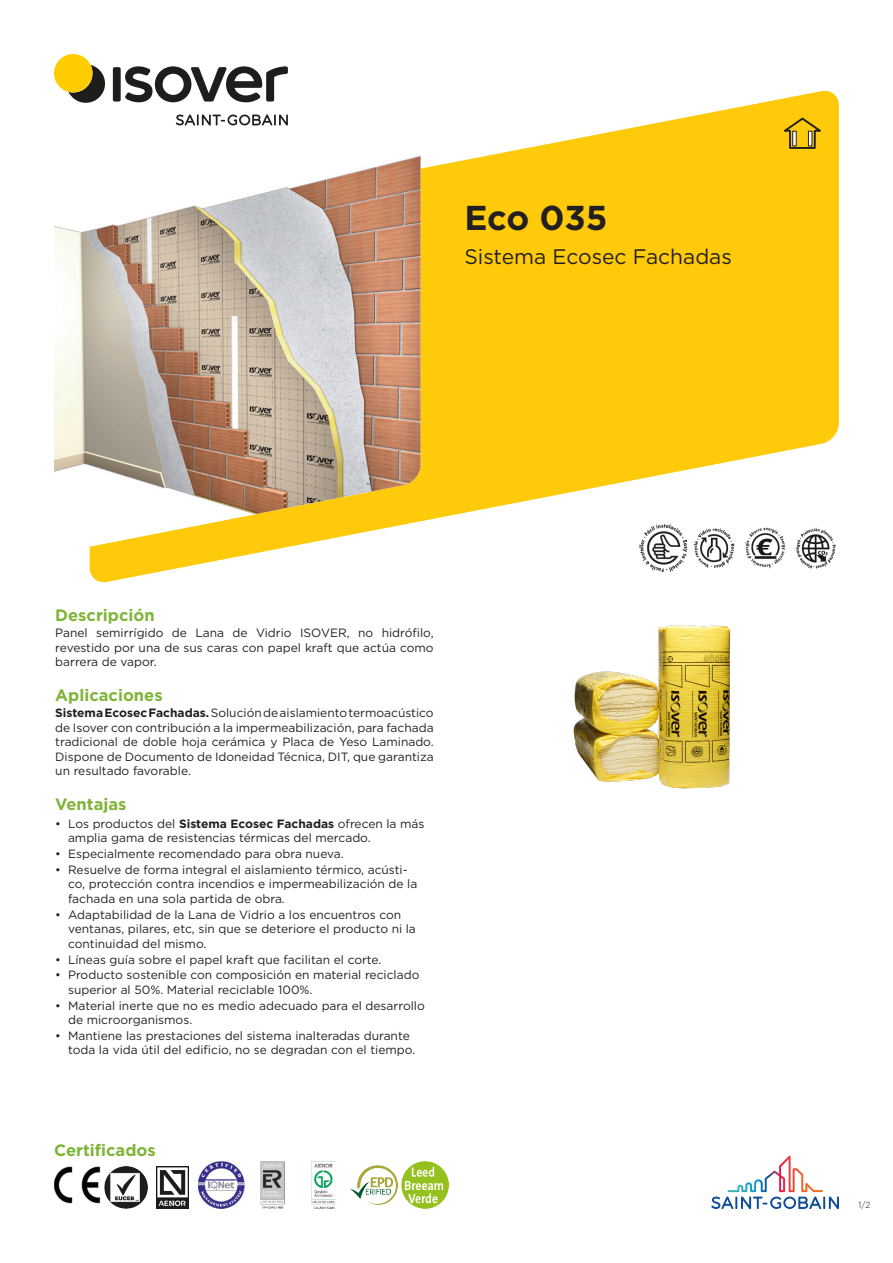
<style>
.page{position:relative;width:893px;height:1263px;background:#fff}
.page>*{position:absolute;margin:0;border:0;box-sizing:border-box;transform-origin:0 0}
.Product_Name{font:700 34.5px "Gotham";letter-spacing:-.01em;color:#231f20}
.A-Product_Descriptio{font:21px "Gotham";color:#231f20}
.Titles{font:700 16.5px "Gotham";color:#7fb438}
.Product_Description{font:12px/14.4px "Gotham";color:#231f20}
.t1{font:9px "Gotham";color:#57585a;scale:.9 1}
.s1{font-weight:700}
</style>
<div class="page">
<svg style="left:711px;top:1156px;width:128px;height:53px"></svg>
<svg style="left:90px;top:89px;width:749px;height:494px;fill:#feca0a"></svg>
<img style="left:54px;top:141px;width:367px;height:411px">
<svg style="left:176px;top:115px;width:112px;height:10px"></svg>
<svg style="left:68px;top:65px;width:37px;height:38px"></svg>
<div style="left:113px;top:67px;width:8px;height:35px;background:#1d1d1b;border-radius:2px"></div>
<svg style="left:125px;top:66px;width:163px;height:36px"></svg>
<div style="left:54px;top:54px;width:38px;height:38px;background:#fc0;border-radius:50%"></div>
<img style="left:640px;top:525px;width:46px;height:47px">
<img style="left:690px;top:525px;width:47px;height:47px">
<img style="left:741px;top:525px;width:47px;height:47px">
<img style="left:792px;top:525px;width:47px;height:47px">
<svg style="left:776px;top:109px;width:53px;height:53px;background:#ebbb0b"></svg>
<hr style="left:793px;top:131px;width:3px;height:15px;background:#fff">
<div style="left:792px;top:131px;width:5px;height:15px;border:1px solid #231f20"></div>
<div style="left:808px;top:131px;width:4px;height:15px;border:1px solid #231f20"></div>
<img style="left:573px;top:624px;width:158px;height:165px">
<img style="left:54px;top:1166px;width:47px;height:38px">
<img style="left:105px;top:1166px;width:42px;height:43px">
<img style="left:157px;top:1166px;width:32px;height:43px">
<img style="left:198px;top:1162px;width:47px;height:47px">
<img style="left:261px;top:1162px;width:23px;height:47px">
<img style="left:311px;top:1162px;width:24px;height:47px">
<img style="left:351px;top:1166px;width:46px;height:39px">
<img style="left:401px;top:1162px;width:47px;height:47px">
<p class="Product_Name" style="left:464px;top:195px;width:145px">Eco 035</p>
<p class="A-Product_Descriptio" style="left:464px;top:243px;width:269px">Sistema Ecosec Fachadas</p>
<p class="Titles" style="left:55px;top:604px;width:101px">Descripción</p>
<p class="Product_Description" style="left:55px;top:626px;width:380px;text-align:justify">Panel semirrígido de Lana de Vidrio ISOVER, no hidrófilo, revestido por una de sus caras con papel kraft que actúa como barrera de vapor.</p>
<p class="Titles" style="left:55px;top:684px;width:109px">Aplicaciones</p>
<p class="Product_Description" style="left:55px;top:706px;width:380px;text-align:justify"><span class="s1">Sistema Ecosec Fachadas.</span> Solución de aislamiento termoacústico de Isover con contribución a la impermeabilización, para fachada tradicional de doble hoja cerámica y Placa de Yeso Laminado.<br>Dispone de Documento de Idoneidad Técnica, DIT, que garantiza un resultado favorable.</p>
<p class="Titles" style="left:55px;top:793px;width:73px">Ventajas</p>
<p class="Product_Description" style="left:68px;top:816px;width:358px;text-indent:-13px">• Los productos del <span class="s1">Sistema Ecosec Fachadas</span> ofrecen la más amplia gama de resistencias térmicas del mercado.</p>
<p class="Product_Description" style="left:55px;top:846px;width:290px">• Especialmente recomendado para obra nueva.</p>
<p class="Product_Description" style="left:68px;top:862px;width:351px;text-indent:-13px">• Resuelve de forma integral el aislamiento térmico, acústi&shy;co, protección contra incendios e impermeabilización de la fachada en una sola partida de obra.</p>
<p class="Product_Description" style="left:68px;top:907px;width:349px;text-indent:-13px">• Adaptabilidad de la Lana de Vidrio a los encuentros con ventanas, pilares, etc, sin que se deteriore el producto ni la continuidad del mismo.</p>
<p class="Product_Description" style="left:55px;top:952px;width:328px">• Líneas guía sobre el papel kraft que facilitan el corte.</p>
<p class="Product_Description" style="left:68px;top:968px;width:353px;text-indent:-13px">• Producto sostenible con composición en material reciclado superior al 50%. Material reciclable 100%.</p>
<p class="Product_Description" style="left:68px;top:998px;width:358px;text-indent:-13px">• Material inerte que no es medio adecuado para el desarrollo de microorganismos.</p>
<p class="Product_Description" style="left:68px;top:1028px;width:349px;text-indent:-13px">• Mantiene las prestaciones del sistema inalteradas durante toda la vida útil del edificio, no se degradan con el tiempo.</p>
<p class="Titles" style="left:54px;top:1139px;width:103px">Certificados</p>
<p class="t1" style="left:858px;top:1199px;width:15px">1/2</p>
</div>
